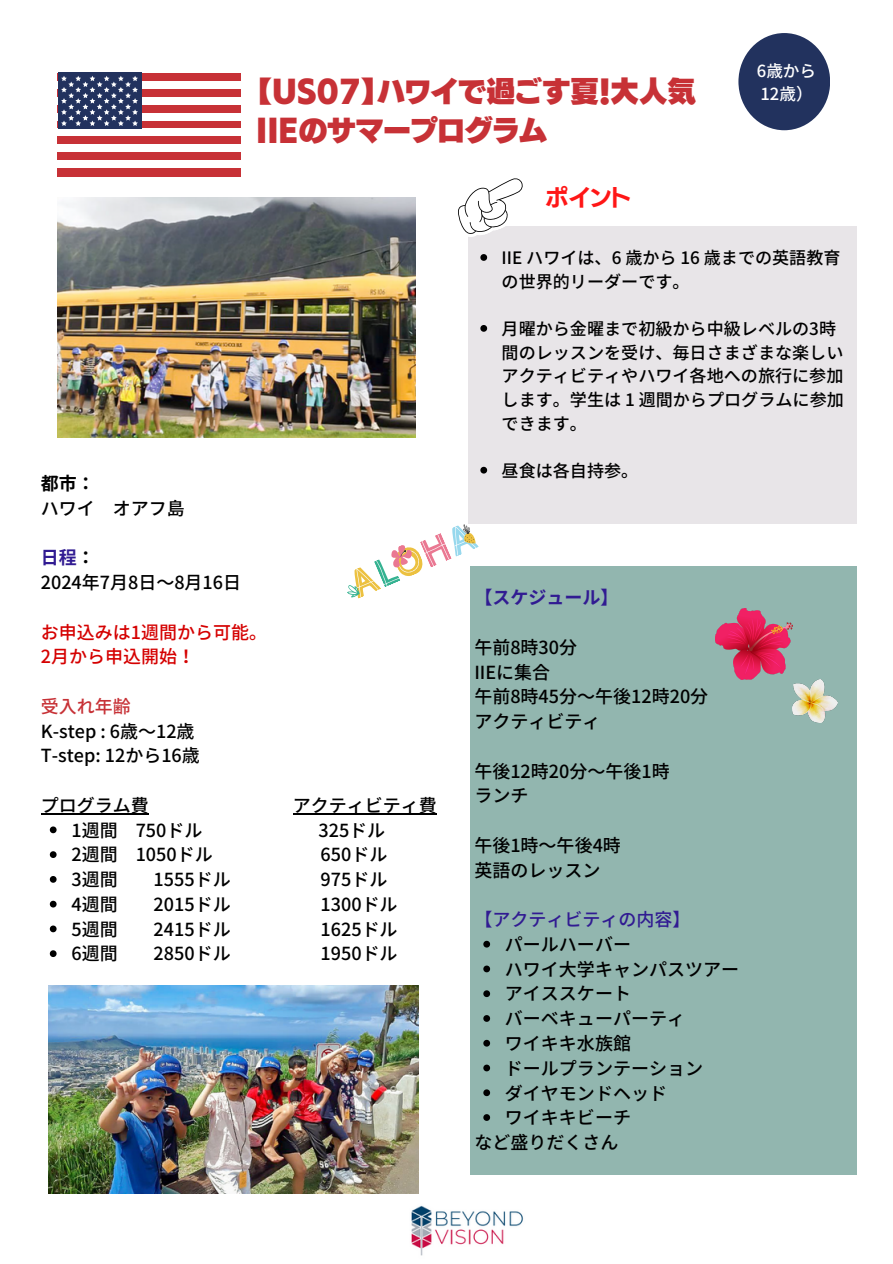
<style>
.page{position:relative;width:893px;height:1264px;background:#fff}
.page>*{position:absolute;margin:0;border:0;box-sizing:border-box;transform-origin:0 0}
.t1{font:28.5px "TEST UD Kakugo Large U";color:#c73136}
.t2{font:22.95px "TEST UD Kakugo Large B";color:#ff1616}
.t3{font:500 18px "Noto Sans JP";color:#000}
.t4{font:500 18px "Noto Sans JP";color:#d50000}
.t5{font:500 18px "Noto Sans JP";color:#311b92}
.t6{font:700 18px "Noto Sans JP";color:#311b92}
.t7{font:500 18px "Noto Sans JP";color:#c73136}
.t8{font:700 18px "Noto Sans JP";color:#000}
.t9{font:500 17.1px/23.7px "Noto Sans JP";color:#000}
.t10{font:500 16.65px "Noto Sans JP";color:#fff}
.s1{color:#000}
</style>
<div class="page">
<div style="left:468px;top:226px;width:388px;height:297px;background:#e8e5e8"></div>
<svg style="left:480px;top:254px;width:7px;height:7px"></svg>
<svg style="left:480px;top:325px;width:7px;height:7px"></svg>
<svg style="left:480px;top:467px;width:7px;height:6px"></svg>
<svg style="left:458px;top:178px;width:65px;height:59px"></svg>
<div style="left:58px;top:73px;width:183px;height:103px;background:#c73136"></div>
<div style="left:58px;top:82px;width:183px;height:7px;background:#fff"></div>
<div style="left:58px;top:97px;width:183px;height:8px;background:#fff"></div>
<div style="left:58px;top:113px;width:183px;height:7px;background:#fff"></div>
<div style="left:58px;top:129px;width:183px;height:7px;background:#fff"></div>
<div style="left:58px;top:145px;width:183px;height:7px;background:#fff"></div>
<div style="left:58px;top:160px;width:183px;height:7px;background:#fff"></div>
<div style="left:58px;top:73px;width:83px;height:56px;background:#22325e"></div>
<svg style="left:61px;top:76px;width:77px;height:50px"></svg>
<div style="left:470px;top:566px;width:386px;height:608px;background:#92b6af"></div>
<svg style="left:483px;top:940px;width:7px;height:7px"></svg>
<svg style="left:483px;top:965px;width:7px;height:7px"></svg>
<svg style="left:483px;top:990px;width:7px;height:7px"></svg>
<svg style="left:483px;top:1015px;width:7px;height:6px"></svg>
<svg style="left:483px;top:1039px;width:7px;height:7px"></svg>
<svg style="left:483px;top:1064px;width:7px;height:7px"></svg>
<svg style="left:483px;top:1089px;width:7px;height:7px"></svg>
<svg style="left:483px;top:1114px;width:7px;height:6px"></svg>
<div style="left:738px;top:33px;width:92px;height:97px;background:#22325e;border-radius:50%"></div>
<img style="left:403px;top:1193px;width:121px;height:63px">
<img style="left:58px;top:198px;width:357px;height:239px">
<img style="left:48px;top:985px;width:370px;height:208px">
<img style="left:792px;top:679px;width:45px;height:44px">
<img style="left:715px;top:608px;width:77px;height:71px">
<svg style="left:347px;top:523px;width:132px;height:76px"></svg>
<hr style="left:41px;top:813px;width:108px;height:1px;background:#000">
<hr style="left:293px;top:813px;width:143px;height:1px;background:#000">
<svg style="left:50px;top:826px;width:7px;height:7px"></svg>
<svg style="left:50px;top:851px;width:7px;height:7px"></svg>
<svg style="left:50px;top:876px;width:7px;height:6px"></svg>
<svg style="left:50px;top:900px;width:7px;height:7px"></svg>
<svg style="left:50px;top:925px;width:7px;height:7px"></svg>
<svg style="left:50px;top:950px;width:7px;height:7px"></svg>
<p class="t1" style="left:256px;top:77px;width:441px">【US07】ハワイで過ごす夏！大人気</p>
<p class="t1" style="left:256px;top:116px;width:292px">IIEのサマープログラム</p>
<p class="t2" style="left:545px;top:186px;width:87px">ポイント</p>
<p class="t10" style="left:756px;top:58px;width:61px">6歳から</p>
<p class="t10" style="left:760px;top:80px;width:54px">12歳）</p>
<p class="t8" style="left:41px;top:469px;width:55px">都市：</p>
<p class="t3" style="left:41px;top:494px;width:145px">ハワイ オアフ島</p>
<p class="t6" style="left:41px;top:543px;width:55px">日程<span class="s1">：</span></p>
<p class="t3" style="left:41px;top:568px;width:196px">2024年7月 8日～8月 16日</p>
<p class="t4" style="left:41px;top:617px;width:228px">お申込みは1週間から可能。</p>
<p class="t4" style="left:41px;top:642px;width:156px">2月から申込開始！</p>
<p class="t7" style="left:41px;top:692px;width:91px">受入れ年齢</p>
<p class="t3" style="left:41px;top:716px;width:155px">K-step : 6歳～12歳</p>
<p class="t3" style="left:41px;top:741px;width:160px">T-step: 12から16歳</p>
<p class="t3" style="left:41px;top:791px;width:109px">プログラム費</p>
<p class="t3" style="left:293px;top:791px;width:145px">アクティビティ費</p>
<p class="t3" style="left:71px;top:815px;width:132px">1週間 750ドル</p>
<p class="t3" style="left:318px;top:815px;width:68px">325ドル</p>
<p class="t3" style="left:71px;top:840px;width:143px">2週間 1050ドル</p>
<p class="t3" style="left:320px;top:840px;width:68px">650ドル</p>
<p class="t3" style="left:71px;top:865px;width:48px">3週間</p>
<p class="t3" style="left:154px;top:865px;width:78px">1555ドル</p>
<p class="t3" style="left:320px;top:865px;width:68px">975ドル</p>
<p class="t3" style="left:71px;top:890px;width:48px">4週間</p>
<p class="t3" style="left:154px;top:890px;width:78px">2015ドル</p>
<p class="t3" style="left:320px;top:890px;width:78px">1300ドル</p>
<p class="t3" style="left:71px;top:914px;width:48px">5週間</p>
<p class="t3" style="left:154px;top:914px;width:78px">2415ドル</p>
<p class="t3" style="left:320px;top:914px;width:78px">1625ドル</p>
<p class="t3" style="left:71px;top:939px;width:48px">6週間</p>
<p class="t3" style="left:154px;top:939px;width:78px">2850ドル</p>
<p class="t3" style="left:320px;top:939px;width:78px">1950ドル</p>
<p class="t9" style="left:501px;top:245px;width:340px">IIE ハワイは、6 歳から 16 歳までの英語教育の世界的リーダーです。</p>
<p class="t9" style="left:501px;top:316px;width:344px">月曜から金曜まで初級から中級レベルの3時間のレッスンを受け、毎日さまざまな楽しいアクティビティやハワイ各地への旅行に参加します。学生は 1 週間からプログラムに参加できます。</p>
<p class="t9" style="left:501px;top:458px;width:138px">昼食は各自持参。</p>
<p class="t6" style="left:474px;top:583px;width:146px">【スケジュール】</p>
<p class="t3" style="left:474px;top:633px;width:104px">午前8時30分</p>
<p class="t3" style="left:474px;top:657px;width:77px">IIEに集合</p>
<p class="t3" style="left:474px;top:682px;width:235px">午前8時45分～午後12時20分</p>
<p class="t3" style="left:474px;top:707px;width:128px">アクティビティ</p>
<p class="t3" style="left:474px;top:756px;width:197px">午後12時20分～午後1時</p>
<p class="t3" style="left:474px;top:781px;width:56px">ランチ</p>
<p class="t3" style="left:474px;top:831px;width:148px">午後1時～午後4時</p>
<p class="t3" style="left:474px;top:855px;width:128px">英語のレッスン</p>
<p class="t5" style="left:474px;top:905px;width:218px">【アクティビティの内容】</p>
<p class="t3" style="left:505px;top:930px;width:128px">パールハーバー</p>
<p class="t3" style="left:505px;top:954px;width:236px">ハワイ大学キャンパスツアー</p>
<p class="t3" style="left:505px;top:979px;width:128px">アイススケート</p>
<p class="t3" style="left:505px;top:1004px;width:182px">バーベキューパーティ</p>
<p class="t3" style="left:505px;top:1029px;width:128px">ワイキキ水族館</p>
<p class="t3" style="left:505px;top:1053px;width:200px">ドールプランテーション</p>
<p class="t3" style="left:505px;top:1078px;width:164px">ダイヤモンドヘッド</p>
<p class="t3" style="left:505px;top:1103px;width:128px">ワイキキビーチ</p>
<p class="t3" style="left:474px;top:1128px;width:146px">など盛りだくさん</p>
</div>
